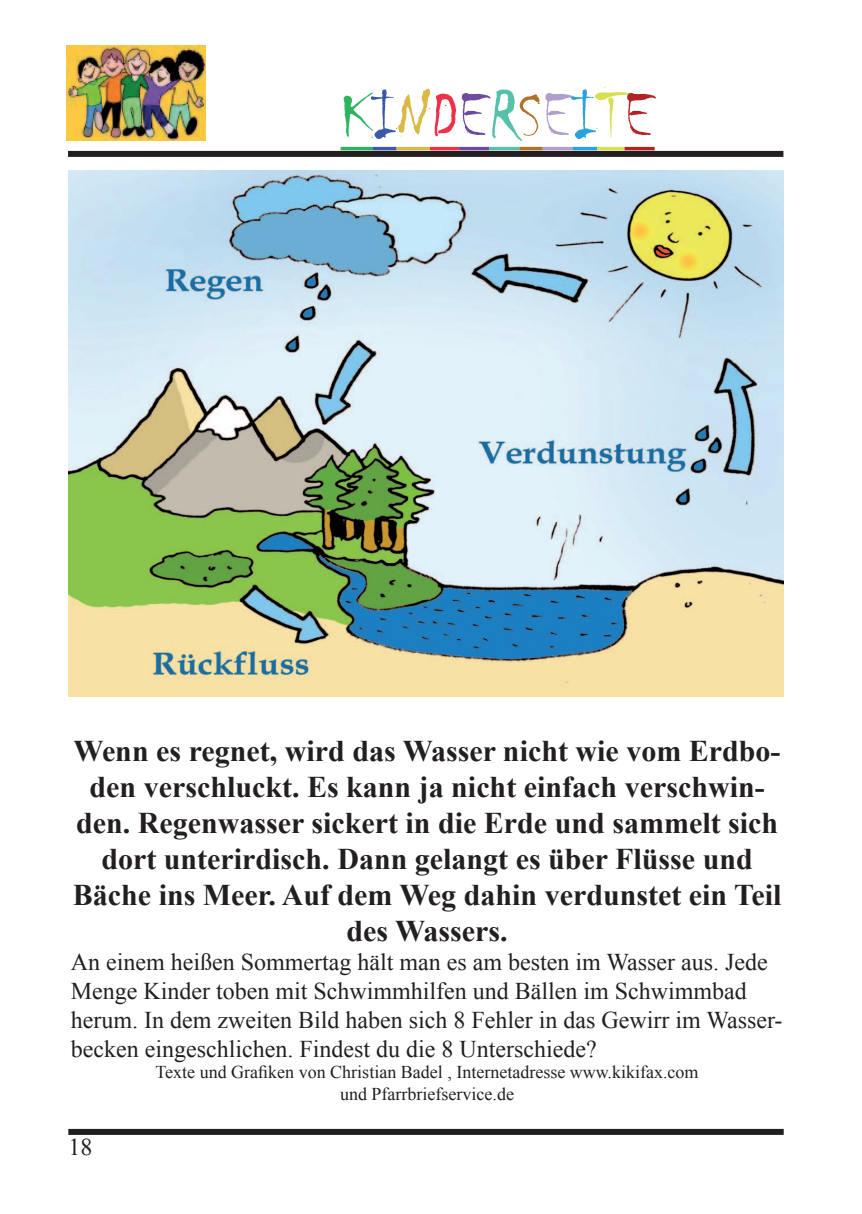
<style>
.page{position:relative;width:862px;height:1214px;background:#fff}
.page>*{position:absolute;margin:0;border:0;box-sizing:border-box;transform-origin:0 0}
.t1{font:70px "Chiller";color:#2fb45e}
.t2{font:700 30px/36px "Times New Roman";color:#231f20;text-align:center}
.t3{font:24px/28.8px "Times New Roman";color:#231f20}
.t4{font:18px/21.6px "Times New Roman";color:#231f20;text-align:center}
.s1{color:#3a59a7}
.s2{color:#d9ba46}
.s3{color:#ee3049}
.s4{color:#6e4b9e}
.s5{color:#56c1ab}
.s6{color:#b07129}
.s7{color:#b09fcc}
.s8{color:#28a2db}
.s9{color:#d6e04f}
.s10{color:#b42323}
</style>
<div class="page">
<div style="left:68px;top:151px;width:715px;height:6px;background:#231f20"></div>
<div style="left:68px;top:1128px;width:715px;height:6px;background:#231f20"></div>
<img style="left:67px;top:45px;width:139px;height:96px">
<hr style="left:340px;top:147px;width:32px;height:3px;background:#2fb45e">
<hr style="left:372px;top:147px;width:25px;height:3px;background:#3a59a7">
<hr style="left:397px;top:147px;width:33px;height:3px;background:#d9ba46">
<hr style="left:430px;top:147px;width:29px;height:3px;background:#ee3049">
<hr style="left:459px;top:147px;width:30px;height:3px;background:#6e4b9e">
<hr style="left:489px;top:147px;width:30px;height:3px;background:#56c1ab">
<hr style="left:519px;top:147px;width:24px;height:3px;background:#b07129">
<hr style="left:543px;top:147px;width:30px;height:3px;background:#b09fcc">
<hr style="left:573px;top:147px;width:24px;height:3px;background:#28a2db">
<hr style="left:597px;top:147px;width:27px;height:3px;background:#d6e04f">
<hr style="left:624px;top:147px;width:30px;height:3px;background:#b42323">
<img style="left:68px;top:171px;width:715px;height:525px">
<h1 class="t1" style="left:340px;top:78px;width:315px">K<span class="s1">I</span><span class="s2">N</span><span class="s3">D</span><span class="s4">E</span><span class="s5">R</span><span class="s6">S</span><span class="s7">E</span><span class="s8">I</span><span class="s9">T</span><span class="s10">E</span></h1>
<p class="t2" style="left:73px;top:732px;width:710px">Wenn es regnet, wird das Wasser nicht wie vom Erdbo&shy;den verschluckt. Es kann ja nicht einfach verschwin&shy;den. Regenwasser sickert in die Erde und sammelt sich dort unterirdisch. Dann gelangt es über Flüsse und Bäche ins Meer. Auf dem Weg dahin verdunstet ein Teil des Wassers.</p>
<p class="t3" style="left:71px;top:947px;width:713px">An einem heißen Sommertag hält man es am besten im Wasser aus. Jede Menge Kinder toben mit Schwimmhilfen und Bällen im Schwimmbad herum. In dem zweiten Bild haben sich 8 Fehler in das Gewirr im Wasser&shy;becken eingeschlichen. Findest du die 8 Unterschiede?</p>
<p class="t4" style="left:156px;top:1060px;width:544px">Texte und Grafiken von Christian Badel , Internetadresse www.kikifax.com und Pfarrbriefservice.de</p>
<p class="t3" style="left:68px;top:1131px;width:25px">18</p>
</div>
